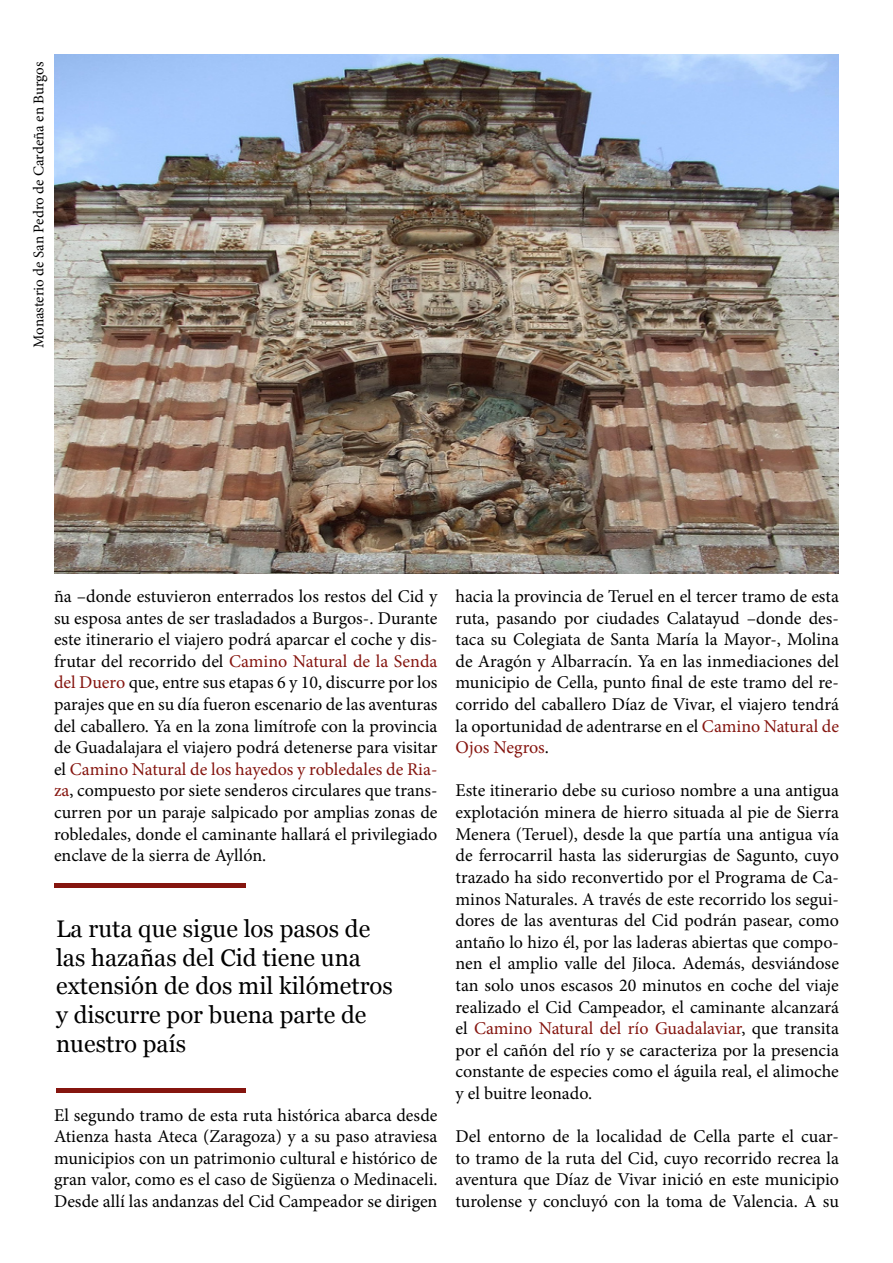
<style>
.page{position:relative;width:893px;height:1263px;background:#fff}
.page>*{position:absolute;margin:0;border:0;box-sizing:border-box;transform-origin:0 0}
.t1{font:24px/28.8px "Georgia";color:#000}
.t2{font:18px/21.6px "Minion Pro";color:#000;text-align:justify}
.t3{font:15px "Minion Pro";letter-spacing:-.005em;color:#000}
.s1{color:#85150f}
</style>
<div class="page">
<img style="left:54px;top:54px;width:785px;height:519px">
<div style="left:54px;top:883px;width:192px;height:5px;background:#85150f"></div>
<hr style="left:57px;top:1089px;width:189px;height:4px;background:#85150f">
<p class="t3" style="left:29px;top:348px;width:288px;rotate:-90deg">Monasterio de San Pedro de Cardeña en Burgos</p>
<p class="t2" style="left:54px;top:586px;width:385px">ña –donde estuvieron enterrados los restos del Cid y su esposa antes de ser trasladados a Burgos-. Durante este itinerario el viajero podrá aparcar el coche y dis&shy;frutar del recorrido del <span class="s1">Camino Natural de la Senda del Duero</span> que, entre sus etapas 6 y 10, discurre por los parajes que en su día fueron escenario de las aventuras del caballero. Ya en la zona limítrofe con la provincia de Guadalajara el viajero podrá detenerse para visitar el <span class="s1">Camino Natural de los hayedos y robledales de Ria&shy;za</span>, compuesto por siete senderos circulares que trans&shy;curren por un paraje salpicado por amplias zonas de robledales, donde el caminante hallará el privilegiado enclave de la sierra de Ayllón.</p>
<h1 class="t1" style="left:56px;top:914px;width:338px">La ruta que sigue los pasos de las hazañas del Cid tiene una extensión de dos mil kilómetros y discurre por buena parte de nuestro país</h1>
<p class="t2" style="left:54px;top:1104px;width:385px">El segundo tramo de esta ruta histórica abarca desde Atienza hasta Ateca (Zaragoza) y a su paso atraviesa municipios con un patrimonio cultural e histórico de gran valor, como es el caso de Sigüenza o Medinaceli.<br>Desde allí las andanzas del Cid Campeador se dirigen</p>
<p class="t2" style="left:455px;top:586px;width:385px">hacia la provincia de Teruel en el tercer tramo de esta ruta, pasando por ciudades Calatayud –donde des&shy;taca su Colegiata de Santa María la Mayor-, Molina de Aragón y Albarracín. Ya en las inmediaciones del municipio de Cella, punto final de este tramo del re&shy;corrido del caballero Díaz de Vivar, el viajero tendrá la oportunidad de adentrarse en el <span class="s1">Camino Natural de Ojos Negros</span>.</p>
<p class="t2" style="left:455px;top:780px;width:385px">Este itinerario debe su curioso nombre a una antigua explotación minera de hierro situada al pie de Sierra Menera (Teruel), desde la que partía una antigua vía de ferrocarril hasta las siderurgias de Sagunto, cuyo trazado ha sido reconvertido por el Programa de Ca&shy;minos Naturales. A través de este recorrido los segui&shy;dores de las aventuras del Cid podrán pasear, como antaño lo hizo él, por las laderas abiertas que compo&shy;nen el amplio valle del Jiloca. Además, desviándose tan solo unos escasos 20 minutos en coche del viaje realizado el Cid Campeador, el caminante alcanzará el <span class="s1">Camino Natural del río Guadalaviar</span>, que transita por el cañón del río y se caracteriza por la presencia constante de especies como el águila real, el alimoche y el buitre leonado.</p>
<p class="t2" style="left:455px;top:1126px;width:385px">Del entorno de la localidad de Cella parte el cuar&shy;to tramo de la ruta del Cid, cuyo recorrido recrea la aventura que Díaz de Vivar inició en este municipio turolense y concluyó con la toma de Valencia. A su</p>
</div>
